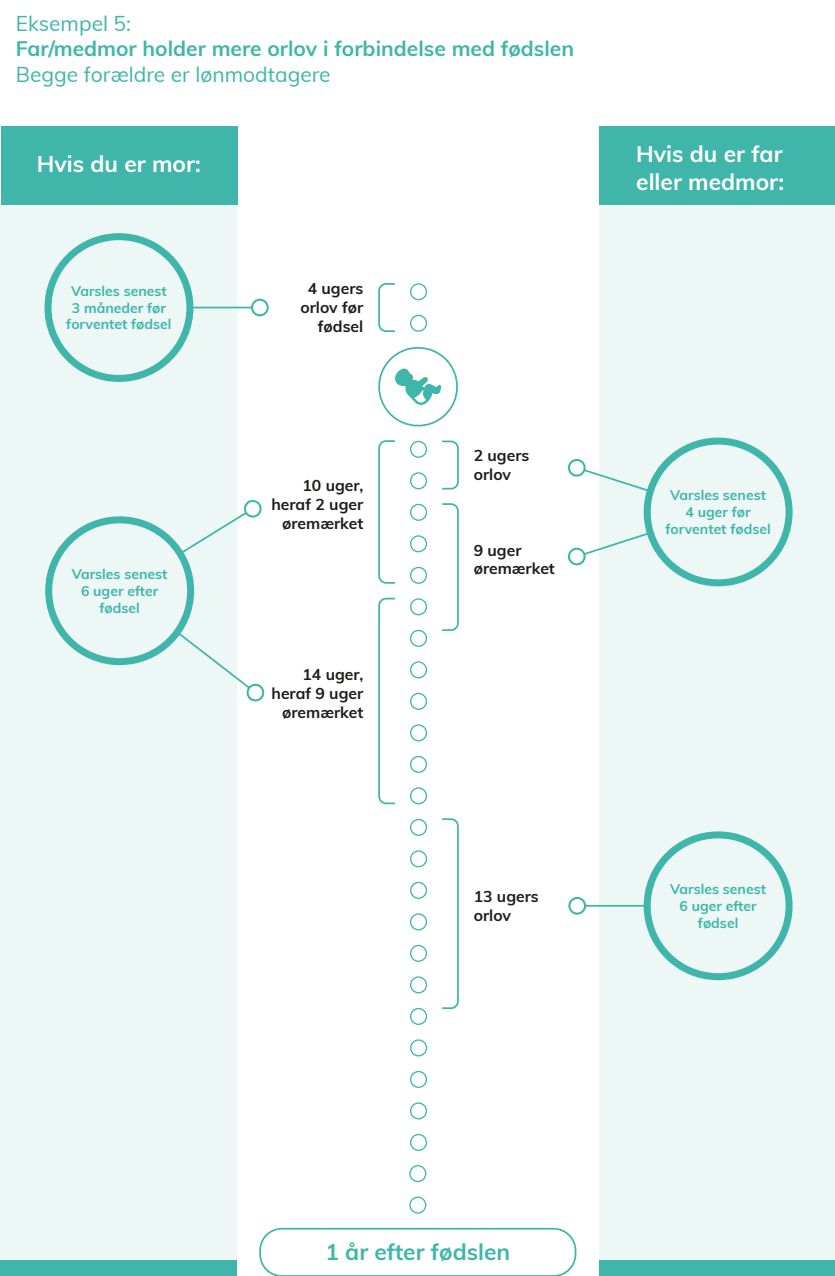
<style>
.page{position:relative;width:835px;height:1276px;background:#fff}
.page>*{position:absolute;margin:0;border:0;box-sizing:border-box;transform-origin:0 0}
.t1{font:700 22.75px/27.3px "Muli";color:#fff}
.t2{font:700 22.75px "Muli";color:#3fb6a9}
.t3{font:700 21px "Muli";color:#3fb6a9}
.t4{font:21px "Muli";color:#3fb6a9}
.t5{font:700 15.75px/18.9px "Muli";color:#1d1d1b;text-align:right}
.t6{font:700 14px/16.8px "Muli";color:#3fb6a9;text-align:center}
</style>
<div class="page">
<div style="left:599px;top:126px;width:235px;height:79px;background:#3fb6a9"></div>
<div style="left:599px;top:205px;width:235px;height:1055px;background:#ecf7f6"></div>
<div style="left:598px;top:1260px;width:236px;height:16px;background:#3fb6a9"></div>
<div style="left:1px;top:126px;width:237px;height:79px;background:#3fb6a9"></div>
<div style="left:1px;top:205px;width:236px;height:1055px;background:#ecf7f6"></div>
<div style="left:1px;top:1260px;width:236px;height:15px;background:#3fb6a9"></div>
<div style="left:410px;top:283px;width:17px;height:17px;border:1px solid #3fb6a9;border-radius:50%"></div>
<div style="left:410px;top:315px;width:17px;height:17px;border:1px solid #3fb6a9;border-radius:50%"></div>
<div style="left:410px;top:630px;width:17px;height:17px;border:1px solid #3fb6a9;border-radius:50%"></div>
<div style="left:410px;top:661px;width:17px;height:17px;border:1px solid #3fb6a9;border-radius:50%"></div>
<div style="left:410px;top:693px;width:17px;height:17px;border:1px solid #3fb6a9;border-radius:50%"></div>
<div style="left:410px;top:724px;width:17px;height:17px;border:1px solid #3fb6a9;border-radius:50%"></div>
<div style="left:410px;top:756px;width:17px;height:17px;border:1px solid #3fb6a9;border-radius:50%"></div>
<div style="left:410px;top:787px;width:17px;height:17px;border:1px solid #3fb6a9;border-radius:50%"></div>
<div style="left:410px;top:819px;width:17px;height:17px;border:1px solid #3fb6a9;border-radius:50%"></div>
<div style="left:410px;top:850px;width:17px;height:17px;border:1px solid #3fb6a9;border-radius:50%"></div>
<div style="left:410px;top:882px;width:17px;height:17px;border:1px solid #3fb6a9;border-radius:50%"></div>
<div style="left:410px;top:913px;width:17px;height:17px;border:1px solid #3fb6a9;border-radius:50%"></div>
<div style="left:410px;top:945px;width:17px;height:17px;border:1px solid #3fb6a9;border-radius:50%"></div>
<div style="left:410px;top:976px;width:17px;height:17px;border:1px solid #3fb6a9;border-radius:50%"></div>
<div style="left:410px;top:1008px;width:17px;height:17px;border:1px solid #3fb6a9;border-radius:50%"></div>
<div style="left:410px;top:1039px;width:17px;height:17px;border:1px solid #3fb6a9;border-radius:50%"></div>
<div style="left:410px;top:1071px;width:17px;height:17px;border:1px solid #3fb6a9;border-radius:50%"></div>
<div style="left:410px;top:1102px;width:17px;height:17px;border:1px solid #3fb6a9;border-radius:50%"></div>
<div style="left:410px;top:1134px;width:17px;height:17px;border:1px solid #3fb6a9;border-radius:50%"></div>
<div style="left:409px;top:1165px;width:17px;height:17px;border:1px solid #3fb6a9;border-radius:50%"></div>
<div style="left:409px;top:1196px;width:17px;height:17px;border:1px solid #3fb6a9;border-radius:50%"></div>
<div style="left:410px;top:441px;width:17px;height:17px;border:1px solid #3fb6a9;border-radius:50%"></div>
<div style="left:410px;top:472px;width:17px;height:17px;border:1px solid #3fb6a9;border-radius:50%"></div>
<div style="left:410px;top:504px;width:17px;height:17px;border:1px solid #3fb6a9;border-radius:50%"></div>
<div style="left:410px;top:535px;width:17px;height:17px;border:1px solid #3fb6a9;border-radius:50%"></div>
<div style="left:410px;top:567px;width:17px;height:17px;border:1px solid #3fb6a9;border-radius:50%"></div>
<div style="left:410px;top:598px;width:17px;height:17px;border:1px solid #3fb6a9;border-radius:50%"></div>
<svg style="left:378px;top:347px;width:80px;height:80px"></svg>
<svg style="left:378px;top:283px;width:17px;height:49px"></svg>
<svg style="left:442px;top:440px;width:17px;height:50px"></svg>
<div style="left:44px;top:233px;width:149px;height:149px;border:7px solid #3fb6a9;border-radius:50%"></div>
<hr style="left:190px;top:307px;width:70px;height:1px;background:#3fb6a9">
<svg style="left:251px;top:299px;width:17px;height:17px"></svg>
<hr style="left:576px;top:905px;width:70px;height:1px;background:#3fb6a9">
<svg style="left:568px;top:897px;width:17px;height:17px"></svg>
<svg style="left:568px;top:458px;width:84px;height:35px"></svg>
<svg style="left:568px;top:531px;width:84px;height:35px"></svg>
<svg style="left:178px;top:499px;width:84px;height:57px"></svg>
<svg style="left:175px;top:630px;width:90px;height:72px"></svg>
<div style="left:643px;top:438px;width:149px;height:148px;border:7px solid #3fb6a9;border-radius:50%"></div>
<div style="left:643px;top:831px;width:149px;height:149px;border:7px solid #3fb6a9;border-radius:50%"></div>
<div style="left:45px;top:516px;width:149px;height:149px;border:7px solid #3fb6a9;border-radius:50%"></div>
<div style="left:259px;top:1228px;width:317px;height:48px;border:2px solid #3fb6a9;border-radius:22px"></div>
<svg style="left:378px;top:440px;width:17px;height:144px"></svg>
<svg style="left:378px;top:597px;width:17px;height:208px"></svg>
<svg style="left:442px;top:503px;width:17px;height:128px"></svg>
<svg style="left:442px;top:818px;width:17px;height:192px"></svg>
<h2 class="t4" style="left:16px;top:8px;width:117px">Eksempel 5:</h2>
<h2 class="t3" style="left:16px;top:34px;width:559px">Far/medmor holder mere orlov i forbindelse med fødslen</h2>
<h2 class="t4" style="left:16px;top:59px;width:316px">Begge forældre er lønmodtagere</h2>
<h1 class="t1" style="left:37px;top:149px;width:165px">Hvis du er mor:</h1>
<p class="t6" style="left:66px;top:282px;width:107px">Varsles senest<br>3 måneder før forventet fødsel</p>
<p class="t6" style="left:72px;top:565px;width:97px">Varsles senest<br>6 uger efter fødsel</p>
<p class="t5" style="left:300px;top:278px;width:64px">4 ugers orlov før fødsel</p>
<p class="t5" style="left:271px;top:475px;width:93px">10 uger, heraf 2 uger øremærket</p>
<p class="t5" style="left:271px;top:664px;width:93px">14 uger, heraf 9 uger øremærket</p>
<p class="t5" style="left:473px;top:445px;width:57px;text-align:left">2 ugers orlov</p>
<p class="t5" style="left:473px;top:540px;width:83px;text-align:left">9 uger øremærket</p>
<h1 class="t1" style="left:636px;top:139px;width:149px">Hvis du er far eller medmor:</h1>
<p class="t6" style="left:665px;top:486px;width:107px">Varsles senest<br>4 uger før forventet fødsel</p>
<p class="t5" style="left:473px;top:886px;width:67px;text-align:left">13 ugers orlov</p>
<p class="t6" style="left:670px;top:880px;width:97px">Varsles senest<br>6 uger efter fødsel</p>
<h1 class="t2" style="left:325px;top:1234px;width:186px">1 år efter fødslen</h1>
</div>
